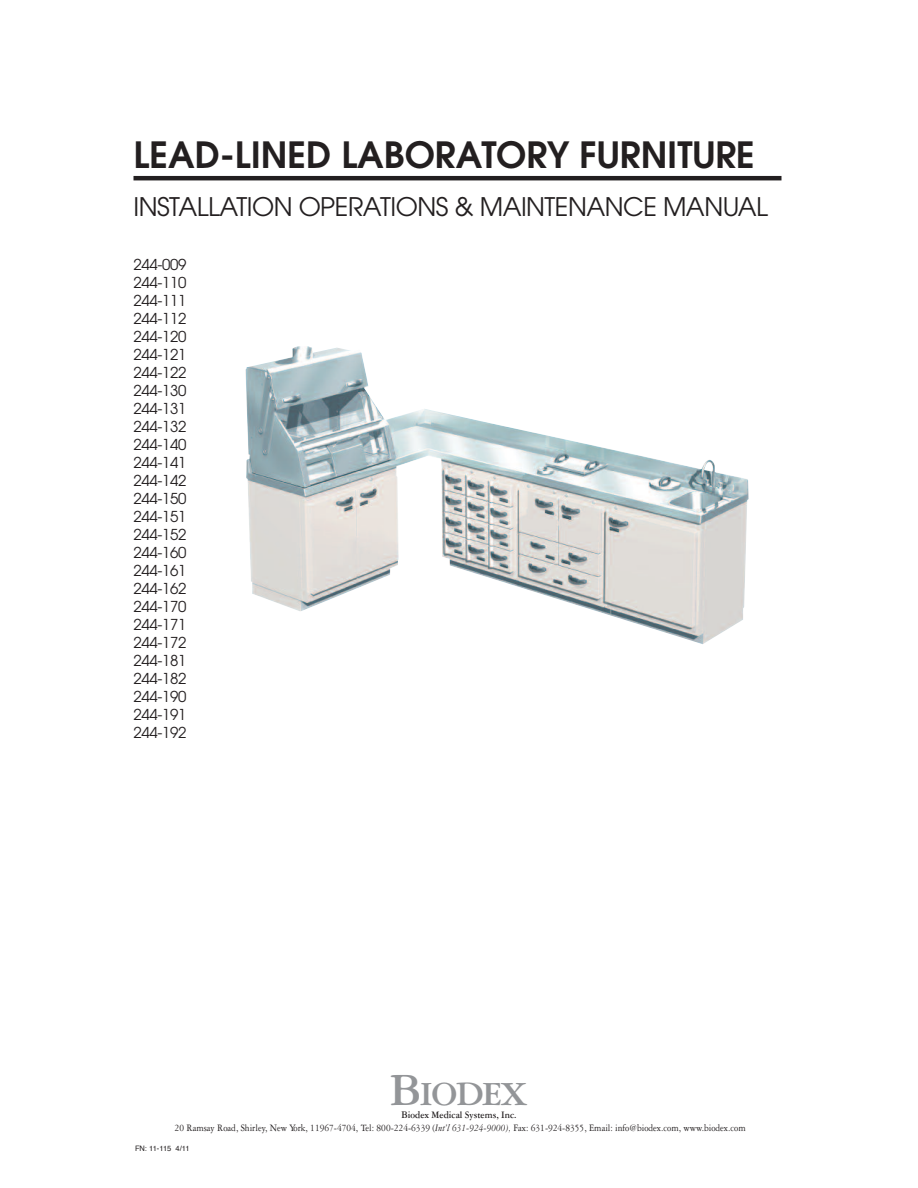
<style>
.page{position:relative;width:918px;height:1188px;background:#fff}
.page>*{position:absolute;margin:0;border:0;box-sizing:border-box;transform-origin:0 0}
.t1{font:700 48px "Garamond Three";color:#939598}
.t2{font:600 36px "Avant Garde";color:#231f20}
.t3{font:700 36px "Garamond Three";letter-spacing:-.05em;color:#939598}
.t4{font:25.5px "Avant Garde";letter-spacing:-.02em;color:#231f20}
.t5{font:15px/18px "Avant Garde";letter-spacing:-.02em;color:#231f20;text-align:justify}
.t6{font:10.5px "Garamond Three";color:#231f20;scale:.9 1}
.t7{font:700 10.5px "Garamond Three";color:#231f20;scale:.9 1}
.t8{font:7.5px "Helvetica";letter-spacing:-.075em;color:#231f20}
.s1{font-style:italic}
</style>
<div class="page">
<hr style="left:134px;top:176px;width:648px;height:4px;background:#231f20">
<img style="left:245px;top:346px;width:504px;height:298px">
<h2 class="t2" style="left:134px;top:141px;width:623px">LEAD-LINED LABORATORY FURNITURE</h2>
<h3 class="t4" style="left:134px;top:197px;width:636px">INSTALLATION OPERATIONS &amp; MAINTENANCE MANUAL</h3>
<p class="t5" style="left:133px;top:256px;width:55px">244-009<br>244-110<br>244-111<br>244-112<br>244-120<br>244-121<br>244-122<br>244-130<br>244-131<br>244-132<br>244-140<br>244-141<br>244-142<br>244-150<br>244-151<br>244-152<br>244-160<br>244-161<br>244-162<br>244-170<br>244-171<br>244-172<br>244-181<br>244-182<br>244-190<br>244-191<br>244-192</p>
<h1 class="t1" style="left:390px;top:1075px;width:34px">B</h1>
<p class="t7" style="left:401px;top:1112px;width:129px">Biodex Medical Systems, Inc.</p>
<h2 class="t3" style="left:419px;top:1082px;width:110px">IODEX</h2>
<p class="t6" style="left:175px;top:1124px;width:636px">20 Ramsay Road, Shirley, New York, 11967-4704, Tel: 800-224-6339 (<span class="s1">Int’l 631-924-9000),</span> Fax: 631-924-8355, Email: info@biodex.com, www.biodex.com</p>
<p class="t8" style="left:135px;top:1145px;width:56px">FN: 11-115 4/11</p>
</div>
